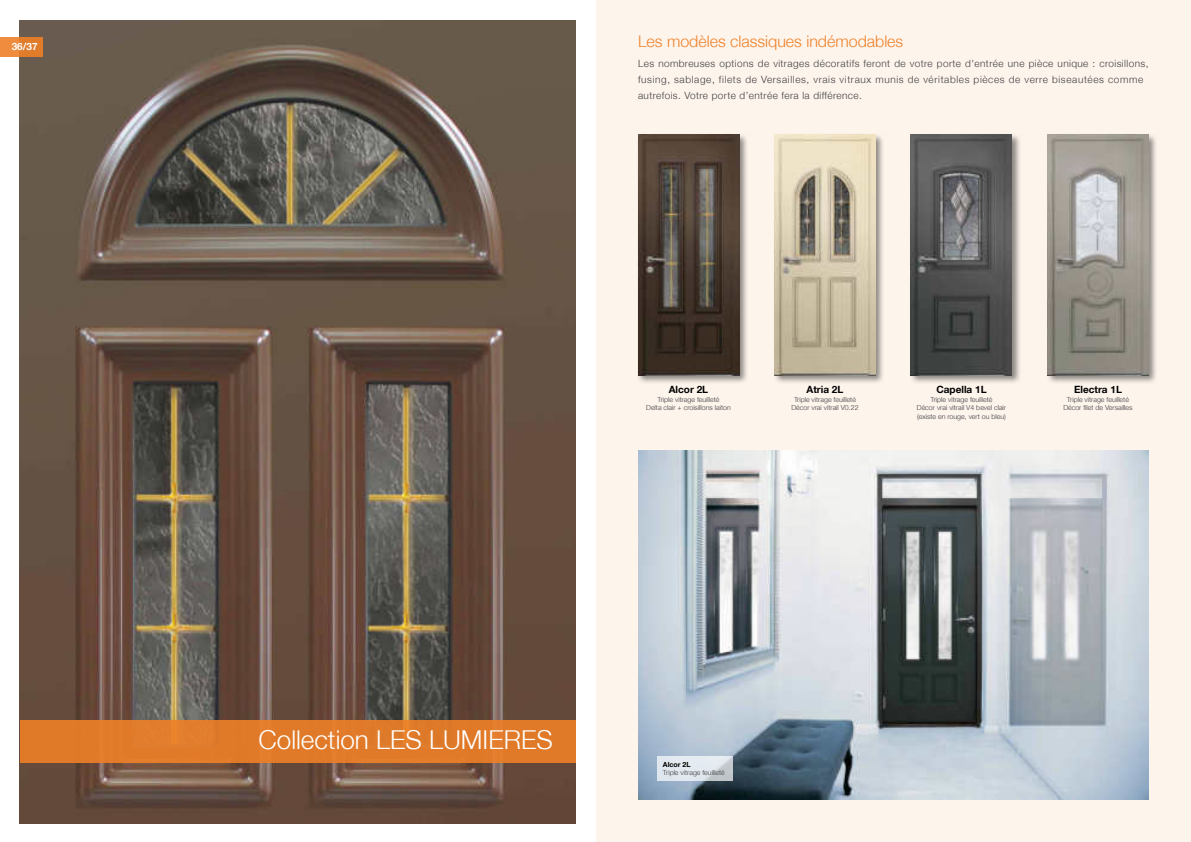
<style>
.page{position:relative;width:1191px;height:842px;background:#fff}
.page>*{position:absolute;margin:0;border:0;box-sizing:border-box;transform-origin:0 0}
.t1{font:300 26px "Helvetica 45";color:#fff}
.t2{font:300 16px "Helvetica 45";color:#ef8027}
.t3{font:300 10px/16px "Helvetica 45";letter-spacing:.04em;color:#3e3d40}
.t4{font:700 10px "Helvetica 75";color:#000}
.t5{font:700 10px "Helvetica 75";color:#fff}
.t6{font:300 7px/8.4px "Helvetica 45";color:#3e3d40;text-align:center}
.t7{font:700 7px "Helvetica 75";color:#000}
</style>
<div class="page">
<div style="left:596px;top:0;width:594px;height:842px;background:#fdf4ec"></div>
<img style="left:20px;top:20px;width:555px;height:803px">
<div style="left:20px;top:720px;width:555px;height:43px;background:#e07a28"></div>
<div style="left:0;top:37px;width:43px;height:20px;background:linear-gradient(to right,#f39041,#dc7725)"></div>
<img style="left:638px;top:450px;width:510px;height:349px">
<div style="left:909px;top:133px;width:112px;height:251px;background:#000;opacity:.45"></div>
<img style="left:911px;top:135px;width:101px;height:240px">
<div style="left:1046px;top:133px;width:112px;height:251px;background:#000;opacity:.45"></div>
<img style="left:1047px;top:135px;width:101px;height:240px">
<div style="left:636px;top:133px;width:112px;height:251px;background:#000;opacity:.45"></div>
<img style="left:638px;top:135px;width:101px;height:240px">
<div style="left:773px;top:133px;width:112px;height:251px;background:#000;opacity:.45"></div>
<img style="left:774px;top:135px;width:101px;height:240px">
<svg style="left:657px;top:756px;width:75px;height:25px;fill:#e2e8f0"></svg>
<h3 class="t5" style="left:12px;top:43px;width:27px">36/37</h3>
<h2 class="t2" style="left:638px;top:35px;width:267px">Les modèles classiques indémodables</h2>
<p class="t3" style="left:638px;top:56px;width:512px">Les nombreuses options de vitrages décoratifs feront de votre porte d'entrée une pièce unique : croisillons, fusing, sablage, filets de Versailles, vrais vitraux munis de véritables pièces de verre biseautées comme autrefois. Votre porte d’entrée fera la différence.</p>
<h3 class="t4" style="left:669px;top:386px;width:41px">Alcor 2L</h3>
<p class="t6" style="left:646px;top:396px;width:86px">Triple vitrage feuilleté<br>Delta clair + croisillons laiton</p>
<h3 class="t4" style="left:806px;top:386px;width:38px">Atria 2L</h3>
<p class="t6" style="left:791px;top:396px;width:69px">Triple vitrage feuilleté<br>Décor vrai vitrail V0.22</p>
<h3 class="t4" style="left:936px;top:386px;width:52px">Capella 1L</h3>
<p class="t6" style="left:917px;top:396px;width:91px">Triple vitrage feuilleté<br>Décor vrai vitrail V4 bevel clair (existe en rouge, vert ou bleu)</p>
<h3 class="t4" style="left:1074px;top:386px;width:49px">Electra 1L</h3>
<p class="t6" style="left:1063px;top:396px;width:71px">Triple vitrage feuilleté<br>Décor filet de Versailles</p>
<h1 class="t1" style="left:258px;top:730px;width:296px">Collection LES LUMIERES</h1>
<p class="t7" style="left:663px;top:762px;width:29px">Alcor 2L</p>
<p class="t6" style="left:663px;top:769px;width:63px">Triple vitrage feuilleté</p>
</div>
